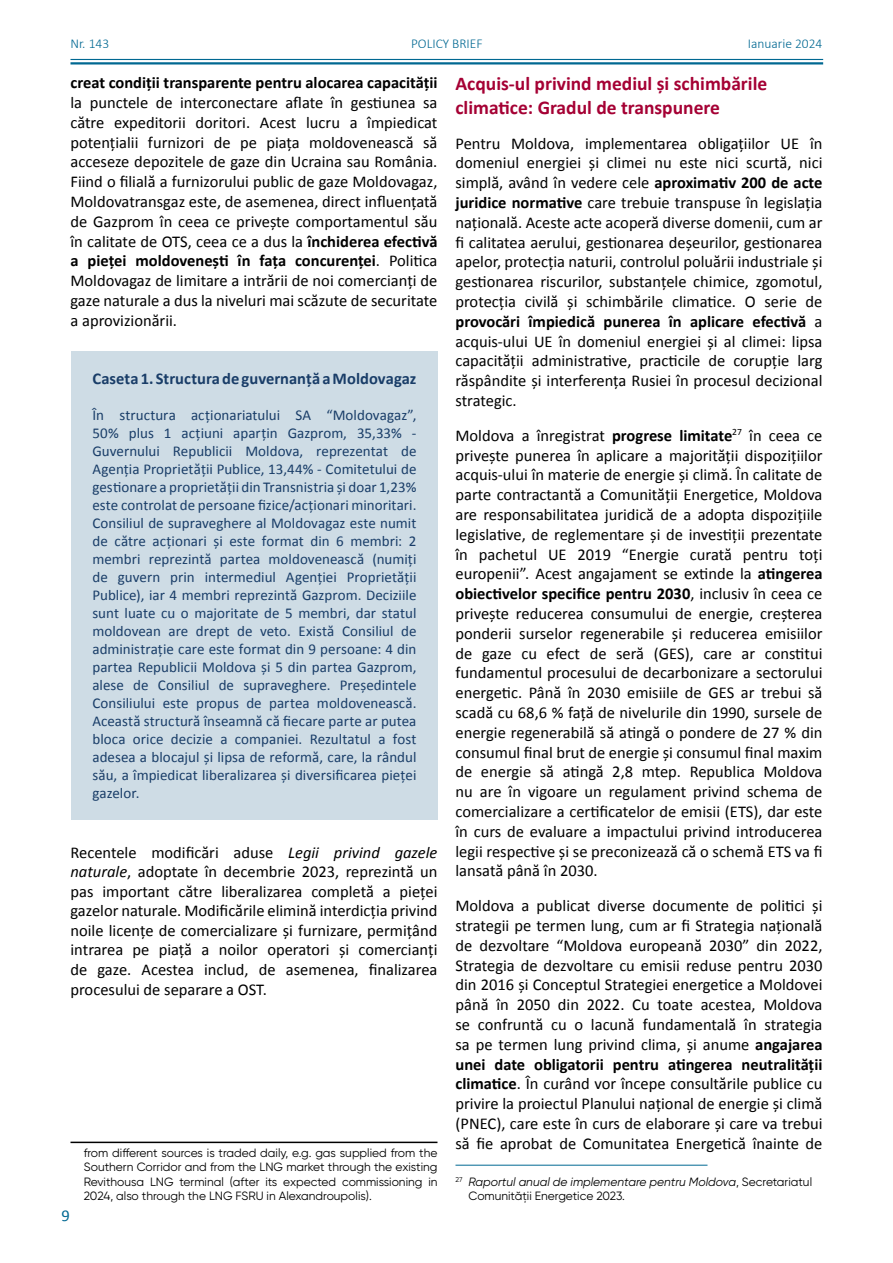
<style>
.page{position:relative;width:893px;height:1263px;background:#fff}
.page>*{position:absolute;margin:0;border:0;box-sizing:border-box;transform-origin:0 0}
.t1{font:700 19.5px/23.4px "Calibri";color:#a50034}
.t2{font:16.5px/19.8px "Calibri";color:#000;text-align:justify}
.t3{font:700 16.5px "Calibri";color:#000}
.t4{font:700 16.5px "Calibri";letter-spacing:.005em;color:#193d68}
.t5{font:16.5px "Calibri";color:#006892}
.t6{font:15px/18px "Calibri";color:#193d68;text-align:justify}
.t7{font:300 13.5px "Calibri";color:#006892}
.t8{font:12px/14.4px "Gilroy";color:#000;text-align:justify}
.t9{font:italic 12px/14.4px "Gilroy";color:#000}
.s1{font-weight:700}
.s2{font-style:normal}
.s3{font-style:italic}
</style>
<div class="page">
<hr style="left:70px;top:62px;width:753px;height:3px;background:#006892">
<hr style="left:70px;top:59px;width:753px;height:1px;background:#006892">
<hr style="left:70px;top:1141px;width:367px;height:2px;background:#000">
<hr style="left:455px;top:1165px;width:252px;height:1px;background:#006892">
<div style="left:71px;top:351px;width:366px;height:468px;background:#cedce5"></div>
<p class="t7" style="left:71px;top:35px;width:40px">Nr. 143</p>
<p class="t7" style="left:411px;top:35px;width:73px">POLICY BRIEF</p>
<p class="t7" style="left:748px;top:35px;width:76px">Ianuarie 2024</p>
<p class="t3" style="left:70px;top:71px;width:368px">creat condiții transparente pentru alocarea capacității</p>
<p class="t2" style="left:70px;top:92px;width:368px">la punctele de interconectare aflate în gestiunea sa către expeditorii doritori. Acest lucru a împiedicat potențialii furnizori de pe piața moldovenească să acceseze depozitele de gaze din Ucraina sau România.<br>Fiind o filială a furnizorului public de gaze Moldovagaz, Moldovatransgaz este, de asemenea, direct influențată de Gazprom în ceea ce privește comportamentul său în calitate de OTS, ceea ce a dus la <span class="s1">închiderea efectivă a pieței moldovenești în fața concurenței</span>. Politica Moldovagaz de limitare a intrării de noi comercianți de gaze naturale a dus la niveluri mai scăzute de securitate a aprovizionării.</p>
<p class="t1" style="left:455px;top:72px;width:313px">Acquis-ul privind mediul și schimbările climatice: Gradul de transpunere</p>
<p class="t2" style="left:455px;top:132px;width:368px">Pentru Moldova, implementarea obligațiilor UE în domeniul energiei și climei nu este nici scurtă, nici simplă, având în vedere cele <span class="s1">aproximativ 200 de acte juridice normative</span> care trebuie transpuse în legislația națională. Aceste acte acoperă diverse domenii, cum ar fi calitatea aerului, gestionarea deșeurilor, gestionarea apelor, protecția naturii, controlul poluării industriale și gestionarea riscurilor, substanțele chimice, zgomotul, protecția civilă și schimbările climatice. O serie de <span class="s1">provocări împiedică punerea în aplicare efectivă</span> a acquis-ului UE în domeniul energiei și al climei: lipsa capacității administrative, practicile de corupție larg răspândite și interferența Rusiei în procesul decizional strategic.</p>
<p class="t2" style="left:455px;top:425px;width:368px">Moldova a înregistrat <span class="s1">progrese limitate</span><sup>27</sup> în ceea ce privește punerea în aplicare a majorității dispozițiilor acquis-ului în materie de energie și climă. În calitate de parte contractantă a Comunității Energetice, Moldova are responsabilitatea juridică de a adopta dispozițiile legislative, de reglementare și de investiții prezentate în pachetul UE 2019 “Energie curată pentru toți europenii”. Acest angajament se extinde la <span class="s1">atingerea obiectivelor specifice pentru 2030</span>, inclusiv în ceea ce privește reducerea consumului de energie, creșterea ponderii surselor regenerabile și reducerea emisiilor de gaze cu efect de seră (GES), care ar constitui fundamentul procesului de decarbonizare a sectorului energetic. Până în 2030 emisiile de GES ar trebui să scadă cu 68,6 % față de nivelurile din 1990, sursele de energie regenerabilă să atingă o pondere de 27 % din consumul final brut de energie și consumul final maxim de energie să atingă 2,8 mtep. Republica Moldova nu are în vigoare un regulament privind schema de comercializare a certificatelor de emisii (ETS), dar este în curs de evaluare a impactului privind introducerea legii respective și se preconizează că o schemă ETS va fi lansată până în 2030.</p>
<p class="t2" style="left:455px;top:895px;width:368px">Moldova a publicat diverse documente de politici și strategii pe termen lung, cum ar fi Strategia națională de dezvoltare “Moldova europeană 2030” din 2022, Strategia de dezvoltare cu emisii reduse pentru 2030 din 2016 și Conceptul Strategiei energetice a Moldovei până în 2050 din 2022. Cu toate acestea, Moldova se confruntă cu o lacună fundamentală în strategia sa pe termen lung privind clima, și anume <span class="s1">angajarea unei date obligatorii pentru atingerea neutralității climatice</span>. În curând vor începe consultările publice cu privire la proiectul Planului național de energie și climă (PNEC), care este în curs de elaborare și care va trebui să fie aprobat de Comunitatea Energetică înainte de</p>
<p class="t9" style="left:468px;top:1174px;width:345px;text-indent:-13px"><sup>27</sup> Raportul anual de implementare pentru Moldova<span class="s2">, Secretariatul<br>Comunității Energetice 2023.</span></p>
<p class="t4" style="left:92px;top:367px;width:325px">Caseta 1. Structura de guvernanță a Moldovagaz</p>
<p class="t6" style="left:92px;top:405px;width:326px">În structura acționariatului SA “Moldovagaz”, 50% plus 1 acțiuni aparțin Gazprom, 35,33% - Guvernului Republicii Moldova, reprezentat de Agenția Proprietății Publice, 13,44% - Comitetului de gestionare a proprietății din Transnistria și doar 1,23% este controlat de persoane fizice/acționari minoritari.<br>Consiliul de supraveghere al Moldovagaz este numit de către acționari și este format din 6 membri: 2 membri reprezintă partea moldovenească (numiți de guvern prin intermediul Agenției Proprietății Publice), iar 4 membri reprezintă Gazprom. Deciziile sunt luate cu o majoritate de 5 membri, dar statul moldovean are drept de veto. Există Consiliul de administrație care este format din 9 persoane: 4 din partea Republicii Moldova și 5 din partea Gazprom, alese de Consiliul de supraveghere. Președintele Consiliului este propus de partea moldovenească.<br>Această structură înseamnă că fiecare parte ar putea bloca orice decizie a companiei. Rezultatul a fost adesea а blocajul și lipsa de reformă, care, la rândul său, a împiedicat liberalizarea și diversificarea pieței gazelor.</p>
<p class="t2" style="left:70px;top:842px;width:368px">Recentele modificări aduse <span class="s3">Legii privind gazele naturale</span>, adoptate în decembrie 2023, reprezintă un pas important către liberalizarea completă a pieței gazelor naturale. Modificările elimină interdicția privind noile licențe de comercializare și furnizare, permițând intrarea pe piață a noilor operatori și comercianți de gaze. Acestea includ, de asemenea, finalizarea procesului de separare a OST.</p>
<p class="t8" style="left:84px;top:1145px;width:355px">from different sources is traded daily, e.g. gas supplied from the Southern Corridor and from the LNG market through the existing Revithousa LNG terminal (after its expected commissioning in 2024, also through the LNG FSRU in Alexandroupolis).</p>
<p class="t5" style="left:62px;top:1206px;width:10px">9</p>
</div>
